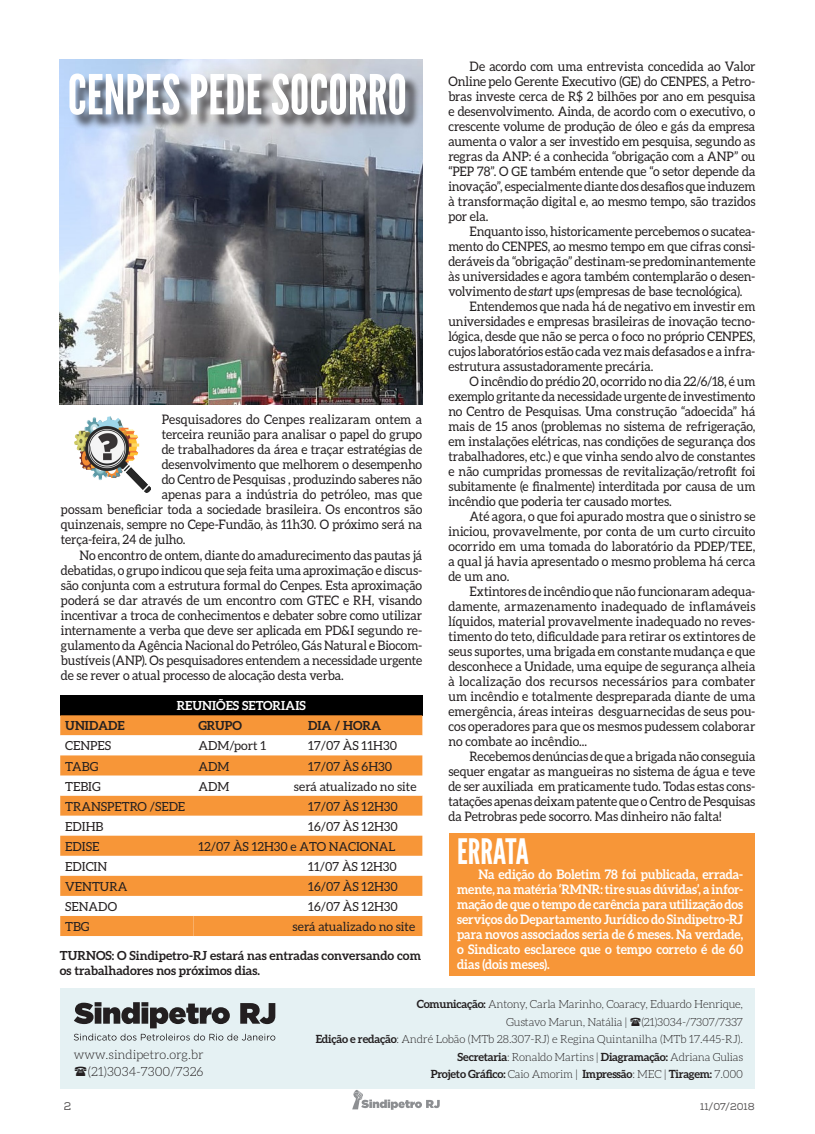
<style>
.page{position:relative;width:815px;height:1134px;background:#fff}
.page>*{position:absolute;margin:0;border:0;box-sizing:border-box;transform-origin:0 0}
.texto{font:55px "League Gothic";color:#fff}
.texto-2{font:35px "League Gothic";color:#fff}
.TEXTOS{font:13.12px/15px "Aleo";letter-spacing:-.005em;color:#231f20;text-align:justify;scale:.95 1}
.TEXTOS-2{font:700 13.12px/15px "Aleo";color:#fff;text-align:justify;scale:.95 1}
.t1{font:300 12.75px "Aleo";color:#231f20}
.texto-3{font:12.5px "Aleo";color:#231f20}
.texto-4{font:700 12.5px/15px "Aleo";color:#231f20}
.texto-5{font:700 12.5px "Aleo";color:#fff}
.t2{font:300 11.25px/17.5px "Aleo";letter-spacing:-.02em;color:#231f20;text-align:right}
.t3{font:700 11.25px "Aleo";letter-spacing:-.02em;color:#231f20}
.t4{font:11.25px "Nexa Slab";color:#231f20}
.t5{font:10px "Nexa Slab";color:#231f20}
.s1{font-style:italic}
.s2{font-weight:700}
.s3{font-weight:300}
</style>
<div class="page">
<svg style="left:61px;top:1088px;width:693px;height:22px"></svg>
<div style="left:449px;top:833px;width:305px;height:142px;background:#f79638"></div>
<div style="left:60px;top:988px;width:695px;height:100px;background:#e5f1f3"></div>
<svg style="left:74px;top:1002px;width:201px;height:38px"></svg>
<img style="left:60px;top:60px;width:362px;height:344px">
<div style="left:71px;top:75px;width:350px;height:55px;background:#231f20;opacity:.75"></div>
<img style="left:74px;top:417px;width:77px;height:75px">
<div style="left:60px;top:695px;width:362px;height:20px;background:#000"></div>
<div style="left:60px;top:715px;width:362px;height:20px;background:#f79638"></div>
<svg style="left:60px;top:735px;width:362px;height:1px"></svg>
<svg style="left:60px;top:755px;width:362px;height:181px;fill:#f79638"></svg>
<p class="texto" style="left:68px;top:63px;width:341px">CENPES PEDE SOCORRO</p>
<p class="TEXTOS" style="left:162px;top:412px;width:276px">Pesquisadores do Cenpes realizaram ontem a</p>
<p class="TEXTOS" style="left:162px;top:427px;width:276px">terceira reunião para analisar o papel do grupo</p>
<p class="TEXTOS" style="left:162px;top:442px;width:276px">de trabalhadores da área e traçar estratégias de</p>
<p class="TEXTOS" style="left:162px;top:457px;width:276px">desenvolvimento que melhorem o desempenho</p>
<p class="TEXTOS" style="left:162px;top:472px;width:276px">do Centro de Pesquisas , produzindo saberes não</p>
<p class="TEXTOS" style="left:162px;top:487px;width:276px">apenas para a indústria do petróleo, mas que</p>
<p class="TEXTOS" style="left:61px;top:502px;width:382px">possam beneficiar toda a sociedade brasileira. Os encontros são</p>
<p class="TEXTOS" style="left:61px;top:517px;width:382px">quinzenais, sempre no Cepe-Fundão, às 11h30. O próximo será na</p>
<p class="TEXTOS" style="left:61px;top:532px;width:133px">terça-feira, 24 de julho.</p>
<p class="TEXTOS" style="left:61px;top:547px;width:382px;text-indent:19px">No encontro de ontem, diante do amadurecimento das pautas já debatidas, o grupo indicou que seja feita uma aproximação e discus&shy;são conjunta com a estrutura formal do Cenpes. Esta aproximação poderá se dar através de um encontro com GTEC e RH, visando incentivar a troca de conhecimentos e debater sobre como utilizar internamente a verba que deve ser aplicada em PD&amp;I segundo re&shy;gulamento da Agência Nacional do Petróleo, Gás Natural e Biocom&shy;bustíveis (ANP). Os pesquisadores entendem a necessidade urgente de se rever o atual processo de alocação desta verba.</p>
<p class="texto-5" style="left:177px;top:699px;width:131px">REUNIÕES SETORIAIS</p>
<p class="texto-4" style="left:65px;top:718px;width:61px">UNIDADE</p>
<p class="texto-4" style="left:198px;top:718px;width:45px">GRUPO</p>
<p class="texto-4" style="left:308px;top:718px;width:75px">DIA / HORA</p>
<p class="texto-3" style="left:65px;top:739px;width:48px">CENPES</p>
<p class="texto-3" style="left:198px;top:739px;width:69px">ADM/port 1</p>
<p class="texto-3" style="left:308px;top:739px;width:90px">17/07 ÀS 11H30</p>
<p class="texto-3" style="left:65px;top:759px;width:35px">TABG</p>
<p class="texto-3" style="left:198px;top:759px;width:32px">ADM</p>
<p class="texto-3" style="left:308px;top:759px;width:85px">17/07 ÀS 6H30</p>
<p class="texto-3" style="left:65px;top:779px;width:37px">TEBIG</p>
<p class="texto-3" style="left:198px;top:779px;width:32px">ADM</p>
<p class="texto-3" style="left:294px;top:779px;width:124px">será atualizado no site</p>
<p class="texto-3" style="left:65px;top:799px;width:122px">TRANSPETRO /SEDE</p>
<p class="texto-3" style="left:308px;top:799px;width:91px">17/07 ÀS 12H30</p>
<p class="texto-3" style="left:65px;top:819px;width:40px">EDIHB</p>
<p class="texto-3" style="left:308px;top:819px;width:91px">16/07 ÀS 12H30</p>
<p class="texto-3" style="left:65px;top:839px;width:36px">EDISE</p>
<p class="texto-3" style="left:198px;top:839px;width:198px">12/07 ÀS 12H30 e ATO NACIONAL</p>
<p class="texto-3" style="left:65px;top:859px;width:43px">EDICIN</p>
<p class="texto-3" style="left:308px;top:859px;width:90px">11/07 ÀS 12H30</p>
<p class="texto-3" style="left:65px;top:879px;width:64px">VENTURA</p>
<p class="texto-3" style="left:308px;top:879px;width:91px">16/07 ÀS 12H30</p>
<p class="texto-3" style="left:65px;top:899px;width:53px">SENADO</p>
<p class="texto-3" style="left:308px;top:899px;width:91px">16/07 ÀS 12H30</p>
<p class="texto-3" style="left:65px;top:919px;width:26px">TBG</p>
<p class="texto-3" style="left:293px;top:919px;width:124px">será atualizado no site</p>
<p class="texto-4" style="left:60px;top:948px;width:363px">TURNOS: O Sindipetro-RJ estará nas entradas conversando com os trabalhadores nos próximos dias.</p>
<p class="TEXTOS" style="left:448px;top:59px;width:325px;text-indent:21px">De acordo com uma entrevista concedida ao Valor Online pelo Gerente Executivo (GE) do CENPES, a Petro&shy;bras investe cerca de R$ 2 bilhões por ano em pesquisa e desenvolvimento. Ainda, de acordo com o executivo, o crescente volume de produção de óleo e gás da empresa aumenta o valor a ser investido em pesquisa, segundo as regras da ANP: é a conhecida “obrigação com a ANP” ou “PEP 78”. O GE também entende que “o setor depende da inovação”, especialmente diante dos desafios que induzem à transformação digital e, ao mesmo tempo, são trazidos por ela.</p>
<p class="TEXTOS" style="left:448px;top:224px;width:325px;text-indent:21px">Enquanto isso, historicamente percebemos o sucatea&shy;mento do CENPES, ao mesmo tempo em que cifras consi&shy;deráveis da “obrigação” destinam-se predominantemente às universidades e agora também contemplarão o desen&shy;volvimento de <span class="s1">start ups</span> (empresas de base tecnológica).</p>
<p class="TEXTOS" style="left:448px;top:299px;width:325px;text-indent:21px">Entendemos que nada há de negativo em investir em universidades e empresas brasileiras de inovação tecno&shy;lógica, desde que não se perca o foco no próprio CENPES, cujos laboratórios estão cada vez mais defasados e a infra&shy;estrutura assustadoramente precária.</p>
<p class="TEXTOS" style="left:448px;top:374px;width:325px;text-indent:21px">O incêndio do prédio 20, ocorrido no dia 22/6/18, é um exemplo gritante da necessidade urgente de investimento no Centro de Pesquisas. Uma construção “adoecida” há mais de 15 anos (problemas no sistema de refrigeração, em instalações elétricas, nas condições de segurança dos trabalhadores, etc.) e que vinha sendo alvo de constantes e não cumpridas promessas de revitalização/retrofit foi subitamente (e finalmente) interditada por causa de um incêndio que poderia ter causado mortes.</p>
<p class="TEXTOS" style="left:448px;top:509px;width:325px;text-indent:21px">Até agora, o que foi apurado mostra que o sinistro se iniciou, provavelmente, por conta de um curto circuito ocorrido em uma tomada do laboratório da PDEP/TEE, a qual já havia apresentado o mesmo problema há cerca de um ano.</p>
<p class="TEXTOS" style="left:448px;top:584px;width:325px;text-indent:21px">Extintores de incêndio que não funcionaram adequa&shy;damente, armazenamento inadequado de inflamáveis líquidos, material provavelmente inadequado no reves&shy;timento do teto, dificuldade para retirar os extintores de seus suportes, uma brigada em constante mudança e que desconhece a Unidade, uma equipe de segurança alheia à localização dos recursos necessários para combater um incêndio e totalmente despreparada diante de uma emergência, áreas inteiras desguarnecidas de seus pou&shy;cos operadores para que os mesmos pudessem colaborar no combate ao incêndio...</p>
<p class="TEXTOS" style="left:448px;top:749px;width:325px;text-indent:21px">Recebemos denúncias de que a brigada não conseguia sequer engatar as mangueiras no sistema de água e teve de ser auxiliada em praticamente tudo. Todas estas cons&shy;tatações apenas deixam patente que o Centro de Pesquisas da Petrobras pede socorro. Mas dinheiro não falta!</p>
<p class="texto-2" style="left:457px;top:832px;width:73px">ERRATA</p>
<p class="TEXTOS-2" style="left:457px;top:867px;width:303px;text-indent:21px">Na edição do Boletim 78 foi publicada, errada&shy;mente, na matéria ‘RMNR: tire suas dúvidas’, a infor&shy;mação de que o tempo de carência para utilização dos serviços do Departamento Jurídico do Sindipetro-RJ para novos associados seria de 6 meses. Na verdade, o Sindicato esclarece que o tempo correto é de 60 dias (dois meses).</p>
<p class="t1" style="left:74px;top:1048px;width:131px">www.sindipetro.org.br</p>
<p class="t1" style="left:88px;top:1065px;width:117px">(21)3034-7300/7326</p>
<p class="t2" style="left:417px;top:995px;width:328px"><span class="s2">Comunicação:</span> Antony, Carla Marinho, Coaracy, Eduardo Henrique,</p>
<p class="t2" style="left:506px;top:1013px;width:122px">Gustavo Marun, Natália |</p>
<p class="t2" style="left:641px;top:1013px;width:103px">(21)3034-/7307/7337</p>
<p class="t2" style="left:316px;top:1030px;width:429px"><span class="s2">Edição e redação</span>: André Lobão (MTb 28.307-RJ) e Regina Quintanilha (MTb 17.445-RJ).<br><span class="s2">Secretaria</span>: Ronaldo Martins | <span class="s2">Diagramação:</span> Adriana Gulias</p>
<p class="t3" style="left:431px;top:1068px;width:314px">Projeto Gráfico: <span class="s3">Caio Amorim |</span> Impressão<span class="s3">: MEC |</span> Tiragem: <span class="s3">7.000</span></p>
<p class="t4" style="left:63px;top:1099px;width:9px">2</p>
<p class="t5" style="left:700px;top:1100px;width:56px">11/07/2018</p>
</div>
